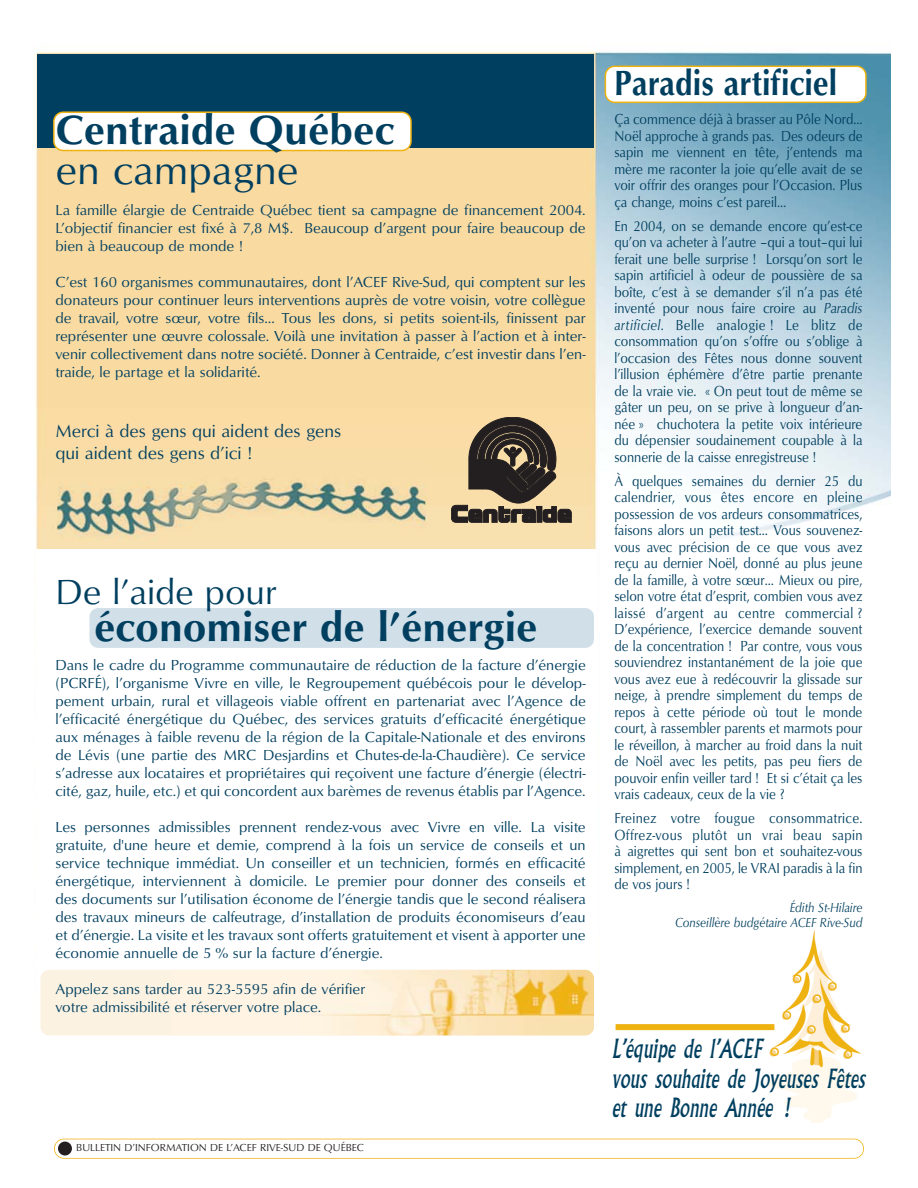
<style>
.page{position:relative;width:918px;height:1188px;background:#fff}
.page>*{position:absolute;margin:0;border:0;box-sizing:border-box;transform-origin:0 0}
.t1{font:42px "Optimum Bold DTC";color:#003f5f}
.t2{font:42px "Optimum Roman DTC";color:#003f5f}
.t3{font:36px "Optimum Bold DTC";color:#003f5f;scale:.87 1}
.t4{font:36px "Optimum Roman DTC";color:#003f5f}
.t5{font:italic 25.95px/29.7px "Albertus";color:#003f5f;scale:.86 1}
.t6{font:18px/21.6px "Optimum Roman DTC";color:#003f5f}
.t7{font:15px/18px "Optimum Roman DTC";color:#003f5f;text-align:justify}
.t8{font:15px/16.5px "Optimum Roman DTC";color:#003f5f;text-align:justify;scale:.88 1}
.t9{font:13.5px/15px "Optimum Roman Italic DTC";color:#003f5f;text-align:right;scale:.88 1}
.t10{font:10.5px "Optimum Roman DTC";color:#231f20}
.s1{font-family:"Optimum Roman Italic DTC"}
</style>
<div class="page">
<img style="left:35px;top:51px;width:856px;height:1108px">
<div style="left:37px;top:54px;width:557px;height:94px;background:#003f5f"></div>
<svg style="left:605px;top:66px;width:262px;height:37px"></svg>
<svg style="left:53px;top:111px;width:359px;height:40px"></svg>
<div style="left:54px;top:1139px;width:810px;height:19px;background:#fff;border-radius:10px"></div>
<div style="left:54px;top:1139px;width:810px;height:20px;border:2px solid #eeb211;border-radius:10px"></div>
<div style="left:58px;top:1142px;width:14px;height:14px;background:#231f20;border-radius:50%"></div>
<svg style="left:451px;top:417px;width:120px;height:106px"></svg>
<div style="left:36px;top:549px;width:560px;height:579px;background:#fff"></div>
<div style="left:89px;top:608px;width:505px;height:40px;background:#d1dfe9;border-radius:9px"></div>
<div style="left:40px;top:970px;width:554px;height:65px;background:#fcf2e2;border-radius:9px"></div>
<img style="left:323px;top:970px;width:271px;height:65px">
<div style="left:620px;top:904px;width:291px;height:218px;background:#fff"></div>
<img style="left:744px;top:929px;width:118px;height:193px">
<div style="left:616px;top:1024px;width:158px;height:6px;background:#eeb211"></div>
<h1 class="t1" style="left:56px;top:114px;width:340px">Centraide Québec</h1>
<h1 class="t2" style="left:56px;top:154px;width:245px">en campagne</h1>
<p class="t7" style="left:56px;top:203px;width:532px">La famille élargie de Centraide Québec tient sa campagne de financement 2004.<br>L’objectif financier est fixé à 7,8 M$. Beaucoup d’argent pour faire beaucoup de bien à beaucoup de monde !</p>
<p class="t7" style="left:56px;top:275px;width:532px">C’est 160 organismes communautaires, dont l’ACEF Rive-Sud, qui comptent sur les donateurs pour continuer leurs interventions auprès de votre voisin, votre collègue de travail, votre sœur, votre fils… Tous les dons, si petits soient-ils, finissent par représenter une œuvre colossale. Voilà une invitation à passer à l’action et à inter&shy;venir collectivement dans notre société. Donner à Centraide, c’est investir dans l’en&shy;traide, le partage et la solidarité.</p>
<p class="t6" style="left:56px;top:422px;width:287px">Merci à des gens qui aident des gens qui aident des gens d’ici !</p>
<h2 class="t4" style="left:56px;top:578px;width:223px">De l’aide pour</h2>
<h1 class="t1" style="left:94px;top:611px;width:445px">économiser de l’énergie</h1>
<p class="t7" style="left:56px;top:658px;width:532px">Dans le cadre du Programme communautaire de réduction de la facture d’énergie (PCRFÉ), l’organisme Vivre en ville, le Regroupement québécois pour le dévelop&shy;pement urbain, rural et villageois viable offrent en partenariat avec l’Agence de l’efficacité énergétique du Québec, des services gratuits d’efficacité énergétique aux ménages à faible revenu de la région de la Capitale-Nationale et des environs de Lévis (une partie des MRC Desjardins et Chutes-de-la-Chaudière). Ce service s’adresse aux locataires et propriétaires qui reçoivent une facture d’énergie (électri&shy;cité, gaz, huile, etc.) et qui concordent aux barèmes de revenus établis par l’Agence.</p>
<p class="t7" style="left:56px;top:820px;width:532px">Les personnes admissibles prennent rendez-vous avec Vivre en ville. La visite gratuite, d'une heure et demie, comprend à la fois un service de conseils et un service technique immédiat. Un conseiller et un technicien, formés en efficacité énergétique, interviennent à domicile. Le premier pour donner des conseils et des documents sur l’utilisation économe de l’énergie tandis que le second réalisera des travaux mineurs de calfeutrage, d’installation de produits économiseurs d’eau et d’énergie. La visite et les travaux sont offerts gratuitement et visent à apporter une économie annuelle de 5 % sur la facture d’énergie.</p>
<p class="t7" style="left:56px;top:982px;width:311px">Appelez sans tarder au 523-5595 afin de vérifier votre admissibilité et réserver votre place.</p>
<p class="t10" style="left:76px;top:1144px;width:289px">BULLETIN D’INFORMATION DE L’ACEF RIVE-SUD DE QUÉBEC</p>
<h2 class="t3" style="left:614px;top:70px;width:258px">Paradis artificiel</h2>
<p class="t8" style="left:614px;top:112px;width:283px">Ça commence déjà à brasser au Pôle Nord… Noël approche à grands pas. Des odeurs de sapin me viennent en tête, j’entends ma mère me raconter la joie qu’elle avait de se voir offrir des oranges pour l’Occasion. Plus ça change, moins c’est pareil…</p>
<p class="t8" style="left:614px;top:219px;width:283px">En 2004, on se demande encore qu’est-ce qu’on va acheter à l’autre –qui a tout–qui lui ferait une belle surprise ! Lorsqu’on sort le sapin artificiel à odeur de poussière de sa boîte, c’est à se demander s’il n’a pas été inventé pour nous faire croire au <span class="s1">Paradis artificiel</span>. Belle analogie ! Le blitz de consommation qu’on s’offre ou s’oblige à l’occasion des Fêtes nous donne souvent l’illusion éphémère d’être partie prenante de la vraie vie. « On peut tout de même se gâter un peu, on se prive à longueur d’an&shy;née » chuchotera la petite voix intérieure du dépensier soudainement coupable à la sonnerie de la caisse enregistreuse !</p>
<p class="t8" style="left:614px;top:474px;width:283px">À quelques semaines du dernier 25 du calendrier, vous êtes encore en pleine possession de vos ardeurs consommatrices, faisons alors un petit test… Vous souvenez&shy;vous avec précision de ce que vous avez reçu au dernier Noël, donné au plus jeune de la famille, à votre sœur… Mieux ou pire, selon votre état d’esprit, combien vous avez laissé d’argent au centre commercial ?<br>D’expérience, l’exercice demande souvent de la concentration ! Par contre, vous vous souviendrez instantanément de la joie que vous avez eue à redécouvrir la glissade sur neige, à prendre simplement du temps de repos à cette période où tout le monde court, à rassembler parents et marmots pour le réveillon, à marcher au froid dans la nuit de Noël avec les petits, pas peu fiers de pouvoir enfin veiller tard ! Et si c’était ça les vrais cadeaux, ceux de la vie ?</p>
<p class="t8" style="left:614px;top:811px;width:283px">Freinez votre fougue consommatrice.<br>Offrez-vous plutôt un vrai beau sapin à aigrettes qui sent bon et souhaitez-vous simplement, en 2005, le VRAI paradis à la fin de vos jours !</p>
<p class="t9" style="left:675px;top:901px;width:214px">Édith St-Hilaire<br>Conseillère budgétaire ACEF Rive-Sud</p>
<h3 class="t5" style="left:612px;top:1036px;width:297px">L’équipe de l’ACEF<br>vous souhaite de Joyeuses Fêtes et une Bonne Année !</h3>
</div>
